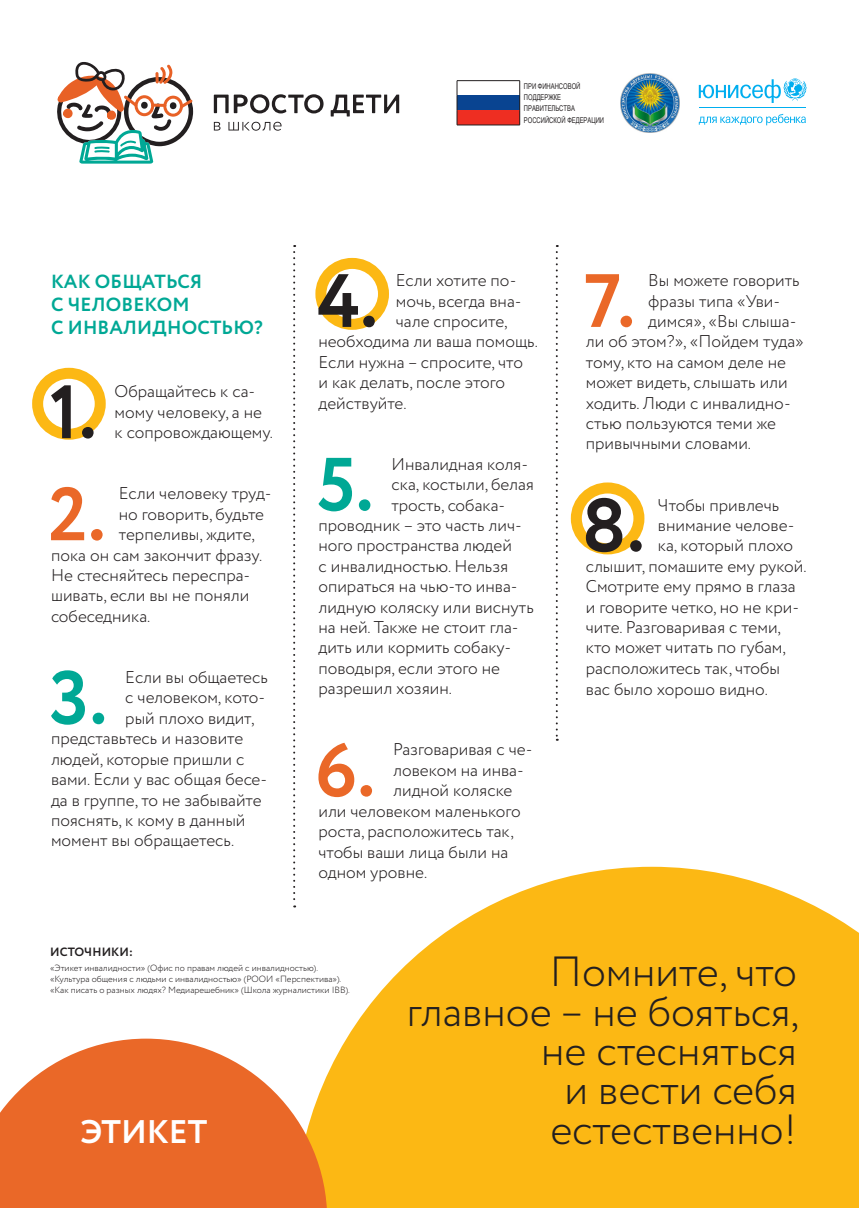
<style>
.page{position:relative;width:859px;height:1208px;background:#fff}
.page>*{position:absolute;margin:0;border:0;box-sizing:border-box;transform-origin:0 0}
.t1{font:700 75.3px "Circe";color:#231f20}
.t2{font:700 75.3px "Circe";color:#ea6828}
.t3{font:700 75.3px "Circe";color:#00a895}
.t4{font:300 42.2px/39.3px "Circe";color:#231f20;text-align:right}
.t5{font:700 32.7px "Circe";color:#fff}
.t6{font:700 19px/22.8px "Circe";letter-spacing:.01em;color:#00a895}
.t7{font:300 17px/20.4px "Circe";color:#231f20}
.t8{font:700 12px "Circe";letter-spacing:.01em;color:#231f20}
.t9{font:300 9px/10.8px "Circe";color:#231f20}
.t10{font:7.9px/11.4px "Arial Narrow";color:#231f20;scale:.9 1}
</style>
<div class="page">
<div style="left:32px;top:368px;width:74px;height:72px;border:11px solid #fcb814;border-radius:50%"></div>
<div style="left:315px;top:258px;width:74px;height:72px;border:11px solid #fcb814;border-radius:50%"></div>
<div style="left:571px;top:482px;width:73px;height:72px;border:11px solid #fcb814;border-radius:50%"></div>
<svg style="left:295px;top:866px;width:564px;height:342px;fill:#fcb814"></svg>
<svg style="left:0;top:1038px;width:327px;height:170px;fill:#ea6828"></svg>
<svg style="left:293px;top:245px;width:2px;height:662px"></svg>
<svg style="left:556px;top:245px;width:2px;height:496px"></svg>
<svg style="left:57px;top:62px;width:136px;height:102px"></svg>
<svg style="left:155px;top:72px;width:4px;height:11px"></svg>
<svg style="left:214px;top:94px;width:110px;height:19px"></svg>
<svg style="left:331px;top:95px;width:68px;height:21px"></svg>
<svg style="left:214px;top:122px;width:6px;height:9px"></svg>
<svg style="left:228px;top:122px;width:54px;height:9px"></svg>
<hr style="left:699px;top:107px;width:107px;height:1px;background:#00aeef">
<svg style="left:699px;top:78px;width:107px;height:25px"></svg>
<svg style="left:699px;top:114px;width:107px;height:11px"></svg>
<img style="left:620px;top:73px;width:59px;height:59px">
<div style="left:457px;top:95px;width:63px;height:15px;background:#094491"></div>
<div style="left:457px;top:110px;width:63px;height:15px;background:#ee2e22"></div>
<hr style="left:457px;top:80px;width:63px;height:1px;background:#231f20">
<hr style="left:457px;top:125px;width:63px;height:1px;background:#231f20">
<svg style="left:457px;top:81px;width:1px;height:44px"></svg>
<svg style="left:519px;top:81px;width:1px;height:44px"></svg>
<p class="t10" style="left:524px;top:80px;width:91px">ПРИ ФИНАНСОВОЙ<br>ПОДДЕРЖКЕ<br>ПРАВИТЕЛЬСТВА<br>РОССИЙСКОЙ ФЕДЕРАЦИИ</p>
<p class="t6" style="left:51px;top:271px;width:213px">КАК ОБЩАТЬСЯ<br>С ЧЕЛОВЕКОМ<br>С ИНВАЛИДНОСТЬЮ?</p>
<h1 class="t1" style="left:49px;top:362px;width:49px">1.</h1>
<p class="t7" style="left:115px;top:382px;width:160px">Обращайтесь к са&shy;мому человеку, а не к сопровождающему.</p>
<h1 class="t2" style="left:48px;top:464px;width:59px">2.</h1>
<p class="t7" style="left:119px;top:484px;width:154px">Если человеку труд-</p>
<p class="t7" style="left:119px;top:504px;width:147px">но говорить, будьте</p>
<p class="t7" style="left:119px;top:524px;width:138px">терпеливы, ждите,</p>
<p class="t7" style="left:51px;top:545px;width:213px">пока он сам закончит фразу.</p>
<p class="t7" style="left:51px;top:565px;width:201px">Не стесняйтесь переспра-</p>
<p class="t7" style="left:51px;top:586px;width:200px">шивать, если вы не поняли</p>
<p class="t7" style="left:51px;top:606px;width:101px">собеседника.</p>
<h1 class="t3" style="left:49px;top:647px;width:60px">3.</h1>
<p class="t7" style="left:125px;top:667px;width:144px">Если вы общаетесь</p>
<p class="t7" style="left:125px;top:688px;width:142px">с человеком, кото-</p>
<p class="t7" style="left:125px;top:708px;width:131px">рый плохо видит,</p>
<p class="t7" style="left:51px;top:728px;width:194px">представьтесь и назовите</p>
<p class="t7" style="left:51px;top:749px;width:195px">людей, которые пришли с</p>
<p class="t7" style="left:51px;top:769px;width:218px">вами. Если у вас общая бесе-</p>
<p class="t7" style="left:51px;top:790px;width:212px">да в группе, то не забывайте</p>
<p class="t7" style="left:51px;top:810px;width:196px">пояснять, к кому в данный</p>
<p class="t7" style="left:51px;top:830px;width:185px">момент вы обращаетесь.</p>
<h1 class="t1" style="left:317px;top:251px;width:62px">4.</h1>
<p class="t7" style="left:396px;top:270px;width:122px">Если хотите по-</p>
<p class="t7" style="left:396px;top:291px;width:127px">мочь, всегда вна-</p>
<p class="t7" style="left:396px;top:311px;width:113px">чале спросите,</p>
<p class="t7" style="left:318px;top:332px;width:221px">необходима ли ваша помощь.</p>
<p class="t7" style="left:318px;top:352px;width:206px">Если нужна – спросите, что</p>
<p class="t7" style="left:318px;top:372px;width:188px">и как делать, после этого</p>
<p class="t7" style="left:318px;top:393px;width:90px">действуйте.</p>
<h1 class="t3" style="left:317px;top:434px;width:58px">5.</h1>
<p class="t7" style="left:391px;top:454px;width:138px">Инвалидная коля-</p>
<p class="t7" style="left:391px;top:474px;width:144px">ска, костыли, белая</p>
<p class="t7" style="left:391px;top:495px;width:115px">трость, собака-</p>
<p class="t7" style="left:318px;top:515px;width:205px">проводник – это часть лич-</p>
<p class="t7" style="left:318px;top:536px;width:195px">ного пространства людей</p>
<p class="t7" style="left:318px;top:556px;width:191px">с инвалидностью. Нельзя</p>
<p class="t7" style="left:318px;top:576px;width:201px">опираться на чью-то инва-</p>
<p class="t7" style="left:318px;top:597px;width:217px">лидную коляску или виснуть</p>
<p class="t7" style="left:318px;top:617px;width:202px">на ней. Также не стоит гла-</p>
<p class="t7" style="left:318px;top:638px;width:194px">дить или кормить собаку-</p>
<p class="t7" style="left:318px;top:658px;width:183px">поводыря, если этого не</p>
<p class="t7" style="left:318px;top:678px;width:135px">разрешил хозяин.</p>
<h1 class="t2" style="left:315px;top:720px;width:62px">6.</h1>
<p class="t7" style="left:393px;top:740px;width:141px">Разговаривая с че-</p>
<p class="t7" style="left:393px;top:760px;width:132px">ловеком на инва-</p>
<p class="t7" style="left:393px;top:780px;width:121px">лидной коляске</p>
<p class="t7" style="left:318px;top:801px;width:204px">или человеком маленького</p>
<p class="t7" style="left:318px;top:821px;width:197px">роста, расположитесь так,</p>
<p class="t7" style="left:318px;top:842px;width:191px">чтобы ваши лица были на</p>
<p class="t7" style="left:318px;top:862px;width:110px">одном уровне.</p>
<h1 class="t2" style="left:584px;top:251px;width:53px">7.</h1>
<p class="t7" style="left:648px;top:270px;width:153px">Вы можете говорить</p>
<p class="t7" style="left:648px;top:291px;width:133px">фразы типа «Уви-</p>
<p class="t7" style="left:648px;top:311px;width:150px">димся», «Вы слыша-</p>
<p class="t7" style="left:586px;top:332px;width:219px">ли об этом?», «Пойдем туда»</p>
<p class="t7" style="left:586px;top:352px;width:202px">тому, кто на самом деле не</p>
<p class="t7" style="left:586px;top:372px;width:203px">может видеть, слышать или</p>
<p class="t7" style="left:586px;top:393px;width:206px">ходить. Люди с инвалидно-</p>
<p class="t7" style="left:586px;top:413px;width:192px">стью пользуются теми же</p>
<p class="t7" style="left:586px;top:434px;width:167px">привычными словами.</p>
<h1 class="t1" style="left:582px;top:475px;width:65px">8.</h1>
<p class="t7" style="left:658px;top:495px;width:123px">Чтобы привлечь</p>
<p class="t7" style="left:658px;top:515px;width:138px">внимание челове-</p>
<p class="t7" style="left:658px;top:536px;width:137px">ка, который плохо</p>
<p class="t7" style="left:586px;top:556px;width:222px">слышит, помашите ему рукой.</p>
<p class="t7" style="left:586px;top:576px;width:211px">Смотрите ему прямо в глаза</p>
<p class="t7" style="left:586px;top:597px;width:215px">и говорите четко, но не кри-</p>
<p class="t7" style="left:586px;top:617px;width:197px">чите. Разговаривая с теми,</p>
<p class="t7" style="left:586px;top:638px;width:202px">кто может читать по губам,</p>
<p class="t7" style="left:586px;top:658px;width:196px">расположитесь так, чтобы</p>
<p class="t7" style="left:586px;top:680px;width:184px">вас было хорошо видно.</p>
<p class="t8" style="left:50px;top:944px;width:84px">ИСТОЧНИКИ:</p>
<p class="t9" style="left:50px;top:963px;width:301px">«Этикет инвалидности» (Офис по правам людей с инвалидностью). «Культура общения с людьми с инвалидностью» (РООИ «Перспектива»). «Как писать о разных людях? Медиарешебник» (Школа журналистики IBB).</p>
<h3 class="t5" style="left:81px;top:1110px;width:128px">ЭТИКЕТ</h3>
<h2 class="t4" style="left:407px;top:953px;width:393px">Помните, что главное – не бояться, не стесняться<br>и вести себя естественно!</h2>
</div>
